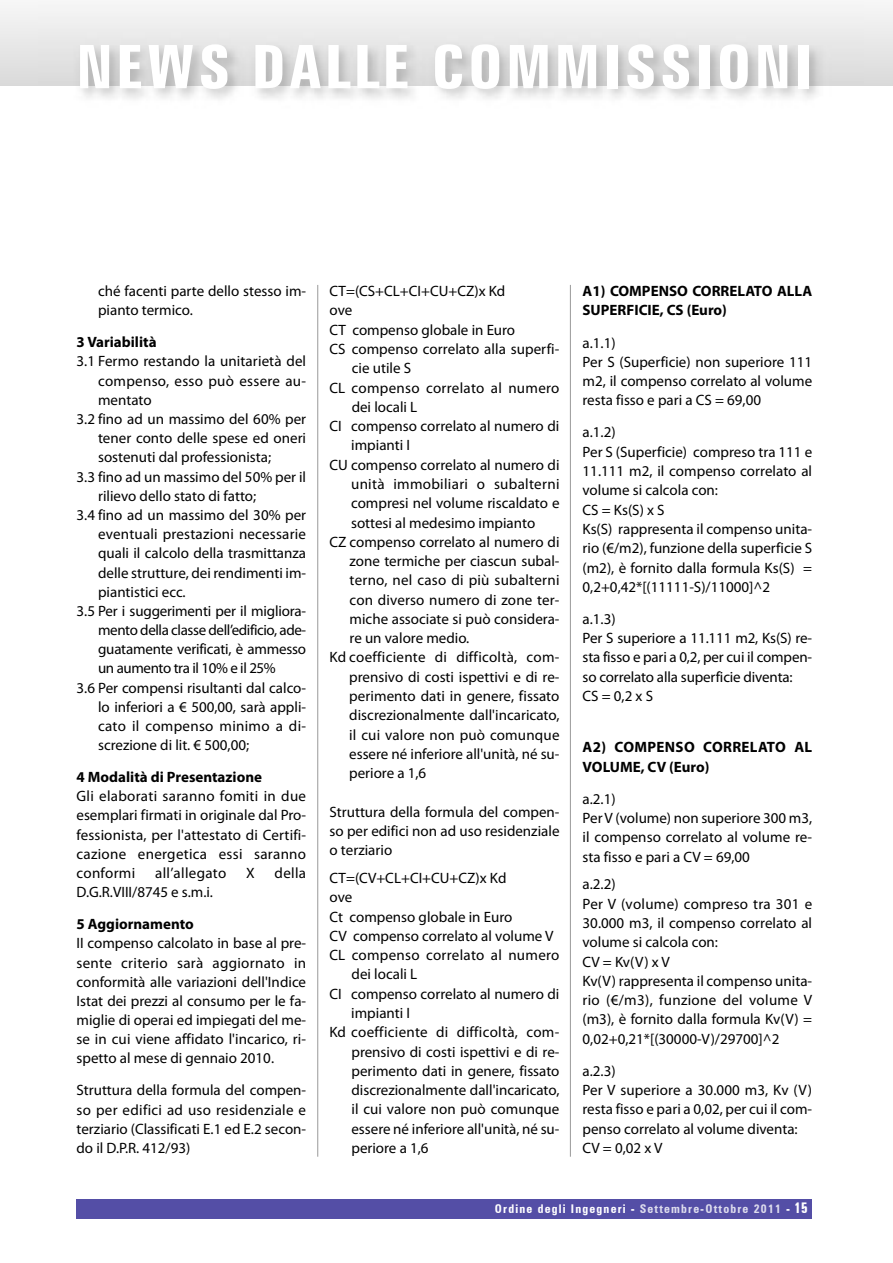
<style>
.page{position:relative;width:893px;height:1263px;background:#fff}
.page>*{position:absolute;margin:0;border:0;box-sizing:border-box;transform-origin:0 0}
.t1{font:700 extra-condensed 60px "Zurich BT";letter-spacing:.055em;color:#fff;scale:1.15 1}
.t2{font:15px/19.4px "Myriad Pro";color:#000}
.t3{font:15px "Myriad Pro";letter-spacing:.02em;color:#000}
.t4{font:700 15px/19.4px "Myriad Pro";color:#000}
.t5{font:15px "Myriad Pro";letter-spacing:-.025em;color:#000}
.t6{font:700 condensed 12px "Zurich BT";letter-spacing:.1em;color:#fff}
.s1{color:#dddced}
.s2{font-stretch:extra-condensed;font-size:15px}
</style>
<div class="page">
<div style="left:77px;top:1199px;width:735px;height:19px;background:#544ea6"></div>
<div style="left:0;top:0;width:893px;height:85px;background:linear-gradient(to bottom,#f7f7f7,#dadada)"></div>
<img style="left:38px;top:0;width:825px;height:99px">
<hr style="left:317px;top:285px;width:1px;height:872px;background:#999">
<hr style="left:570px;top:285px;width:1px;height:872px;background:#999">
<h1 class="t1" style="left:77px;top:33px;width:641px">NEWS DALLE cOMMISSIONI</h1>
<p class="t2" style="left:98px;top:283px;width:210px">ché facenti parte dello stesso im&shy;pianto termico.</p>
<p class="t4" style="left:77px;top:334px;width:82px">3 Variabilità</p>
<p class="t2" style="left:77px;top:353px;width:231px">3.1 Fermo restando la unitarietà del</p>
<p class="t3" style="left:98px;top:375px;width:210px">compenso, esso può essere au-</p>
<p class="t2" style="left:98px;top:391px;width:55px">mentato</p>
<p class="t2" style="left:77px;top:410px;width:231px">3.2 fino ad un massimo del 60% per</p>
<p class="t2" style="left:98px;top:430px;width:210px">tener conto delle spese ed oneri</p>
<p class="t2" style="left:98px;top:449px;width:175px">sostenuti dal professionista;</p>
<p class="t2" style="left:77px;top:468px;width:231px">3.3 fino ad un massimo del 50% per il</p>
<p class="t2" style="left:98px;top:487px;width:160px">rilievo dello stato di fatto;</p>
<p class="t2" style="left:77px;top:506px;width:231px">3.4 fino ad un massimo del 30% per</p>
<p class="t2" style="left:98px;top:526px;width:210px">eventuali prestazioni necessarie</p>
<p class="t2" style="left:98px;top:545px;width:210px">quali il calcolo della trasmittanza</p>
<p class="t2" style="left:98px;top:564px;width:210px">delle strutture, dei rendimenti im-</p>
<p class="t2" style="left:98px;top:583px;width:89px">piantistici ecc.</p>
<p class="t2" style="left:77px;top:602px;width:231px">3.5 Per i suggerimenti per il migliora-</p>
<p class="t5" style="left:98px;top:624px;width:210px">mento della classe dell’edificio, ade-</p>
<p class="t2" style="left:98px;top:641px;width:210px">guatamente verificati, è ammesso</p>
<p class="t5" style="left:98px;top:663px;width:179px">un aumento tra il 10% e il 25%</p>
<p class="t2" style="left:77px;top:679px;width:231px">3.6 Per compensi risultanti dal calco-</p>
<p class="t2" style="left:98px;top:698px;width:210px">lo inferiori a € 500,00, sarà appli-</p>
<p class="t3" style="left:98px;top:720px;width:210px">cato il compenso minimo a di-</p>
<p class="t2" style="left:98px;top:737px;width:153px">screzione di lit. € 500,00;</p>
<p class="t4" style="left:77px;top:768px;width:187px">4 Modalità di Presentazione</p>
<p class="t2" style="left:77px;top:788px;width:231px;text-align:justify">Gli elaborati saranno fomiti in due esemplari firmati in originale dal Pro&shy;fessionista, per l'attestato di Certifi&shy;cazione energetica essi saranno conformi</p>
<p class="t3" style="left:155px;top:867px;width:73px">all’allegato</p>
<p class="t2" style="left:246px;top:864px;width:10px">X</p>
<p class="t2" style="left:275px;top:864px;width:33px">della</p>
<p class="t2" style="left:77px;top:884px;width:138px">D.G.R.VIII/8745 e s.m.i.</p>
<p class="t4" style="left:77px;top:916px;width:119px">5 Aggiornamento</p>
<p class="t2" style="left:77px;top:935px;width:231px;text-align:justify">II compenso calcolato in base al pre&shy;sente criterio sarà aggiornato in conformità alle variazioni dell'Indice Istat dei prezzi al consumo per le fa&shy;miglie di operai ed impiegati del me&shy;se in cui viene affidato l'incarico, ri&shy;spetto al mese di gennaio 2010.</p>
<p class="t2" style="left:77px;top:1082px;width:231px;text-align:justify">Struttura della formula del compen&shy;so per edifici ad uso residenziale e terziario (Classificati E.1 ed E.2 secon&shy;do il D.P.R. 412/93)</p>
<p class="t2" style="left:330px;top:283px;width:177px">CT=(CS+CL+CI+CU+CZ)x Kd</p>
<p class="t2" style="left:330px;top:302px;width:24px">ove</p>
<p class="t2" style="left:330px;top:321px;width:187px">CT compenso globale in Euro</p>
<p class="t2" style="left:330px;top:340px;width:231px">CS compenso correlato alla superfi-</p>
<p class="t2" style="left:352px;top:360px;width:61px">cie utile S</p>
<p class="t3" style="left:330px;top:382px;width:231px">CL compenso correlato al numero</p>
<p class="t2" style="left:352px;top:398px;width:67px">dei locali L</p>
<p class="t2" style="left:330px;top:418px;width:231px">CI compenso correlato al numero di</p>
<p class="t2" style="left:351px;top:437px;width:60px">impianti I</p>
<p class="t2" style="left:330px;top:456px;width:231px">CU compenso correlato al numero di</p>
<p class="t3" style="left:351px;top:478px;width:210px">unità immobiliari o subalterni</p>
<p class="t2" style="left:351px;top:495px;width:210px">compresi nel volume riscaldato e</p>
<p class="t2" style="left:351px;top:514px;width:186px">sottesi al medesimo impianto</p>
<p class="t2" style="left:330px;top:533px;width:231px">CZ compenso correlato al numero di</p>
<p class="t2" style="left:350px;top:552px;width:211px">zone termiche per ciascun subal-</p>
<p class="t2" style="left:350px;top:572px;width:211px">terno, nel caso di più subalterni</p>
<p class="t2" style="left:350px;top:591px;width:211px">con diverso numero di zone ter-</p>
<p class="t2" style="left:350px;top:610px;width:211px">miche associate si può considera-</p>
<p class="t2" style="left:350px;top:630px;width:121px">re un valore medio.</p>
<p class="t3" style="left:330px;top:652px;width:231px">Kd coefficiente di difficoltà, com-</p>
<p class="t2" style="left:349px;top:668px;width:212px">prensivo di costi ispettivi e di re-</p>
<p class="t2" style="left:349px;top:687px;width:212px">perimento dati in genere, fissato</p>
<p class="t2" style="left:349px;top:707px;width:212px">discrezionalmente dall'incaricato,</p>
<p class="t2" style="left:349px;top:726px;width:212px">il cui valore non può comunque</p>
<p class="t2" style="left:349px;top:745px;width:212px">essere né inferiore all'unità, né su-</p>
<p class="t2" style="left:349px;top:765px;width:79px">periore a 1,6</p>
<p class="t2" style="left:330px;top:803px;width:231px;text-align:justify">Struttura della formula del compen&shy;so per edifici non ad uso residenziale o terziario</p>
<p class="t2" style="left:330px;top:869px;width:179px">CT=(CV+CL+CI+CU+CZ)x Kd</p>
<p class="t2" style="left:330px;top:889px;width:24px">ove</p>
<p class="t2" style="left:330px;top:908px;width:184px">Ct compenso globale in Euro</p>
<p class="t2" style="left:330px;top:927px;width:225px">CV compenso correlato al volume V</p>
<p class="t3" style="left:330px;top:949px;width:231px">CL compenso correlato al numero</p>
<p class="t2" style="left:352px;top:966px;width:67px">dei locali L</p>
<p class="t2" style="left:329px;top:985px;width:231px">CI compenso correlato al numero di</p>
<p class="t2" style="left:351px;top:1004px;width:60px">impianti I</p>
<p class="t3" style="left:329px;top:1026px;width:231px">Kd coefficiente di difficoltà, com-</p>
<p class="t2" style="left:351px;top:1043px;width:210px">prensivo di costi ispettivi e di re-</p>
<p class="t2" style="left:351px;top:1062px;width:210px">perimento dati in genere, fissato</p>
<p class="t2" style="left:351px;top:1081px;width:210px">discrezionalmente dall'incaricato,</p>
<p class="t2" style="left:351px;top:1101px;width:210px">il cui valore non può comunque</p>
<p class="t2" style="left:351px;top:1120px;width:210px">essere né inferiore all'unità, né su-</p>
<p class="t2" style="left:351px;top:1139px;width:79px">periore a 1,6</p>
<p class="t4" style="left:582px;top:283px;width:231px">A1) COMPENSO CORRELATO ALLA<br>SUPERFICIE, CS (Euro)</p>
<p class="t2" style="left:582px;top:334px;width:231px">a.1.1)<br>Per S (Superficie) non superiore 111 m2, il compenso correlato al volume resta fisso e pari a CS = 69,00</p>
<p class="t2" style="left:582px;top:424px;width:231px">a.1.2)<br>Per S (Superficie) compreso tra 111 e<br>11.111 m2, il compenso correlato al volume si calcola con:<br>CS = Ks(S) x S<br>Ks(S) rappresenta il compenso unita&shy;rio (€/m2), funzione della superficie S (m2), è fornito dalla formula Ks(S) =<br>0,2+0,42*[(11111-S)/11000]^2</p>
<p class="t2" style="left:582px;top:610px;width:231px">a.1.3)<br>Per S superiore a 11.111 m2, Ks(S) re&shy;sta fisso e pari a 0,2, per cui il compen&shy;so correlato alla superficie diventa:<br>CS=0,2xS</p>
<p class="t4" style="left:582px;top:739px;width:231px">A2) COMPENSO CORRELATO AL<br>VOLUME, CV (Euro)</p>
<p class="t2" style="left:582px;top:790px;width:231px">a.2.1)<br>PerV (volume) non superiore 300 m3, il compenso correlato al volume re&shy;sta fisso e pari a CV = 69,00</p>
<p class="t2" style="left:582px;top:876px;width:231px">a.2.2)<br>Per V (volume) compreso tra 301 e<br>30.000 m3, il compenso correlato al volume si calcola con:<br>CV = Kv(V) x V<br>Kv(V) rappresenta il compenso unita&shy;rio (€/m3), funzione del volume V (m3), è fornito dalla formula Kv(V) =<br>0,02+0,21*[(30000-V)/29700]^2</p>
<p class="t2" style="left:582px;top:1062px;width:231px">a.2.3)<br>Per V superiore a 30.000 m3, Kv (V) resta fisso e pari a 0,02, per cui il com&shy;penso correlato al volume diventa:<br>CV = 0,02 xV</p>
<p class="t6" style="left:495px;top:1202px;width:314px">Ordine degli Ingegneri - <span class="s1">Settembre-Ottobre 2011</span> - <span class="s2">15</span></p>
</div>
